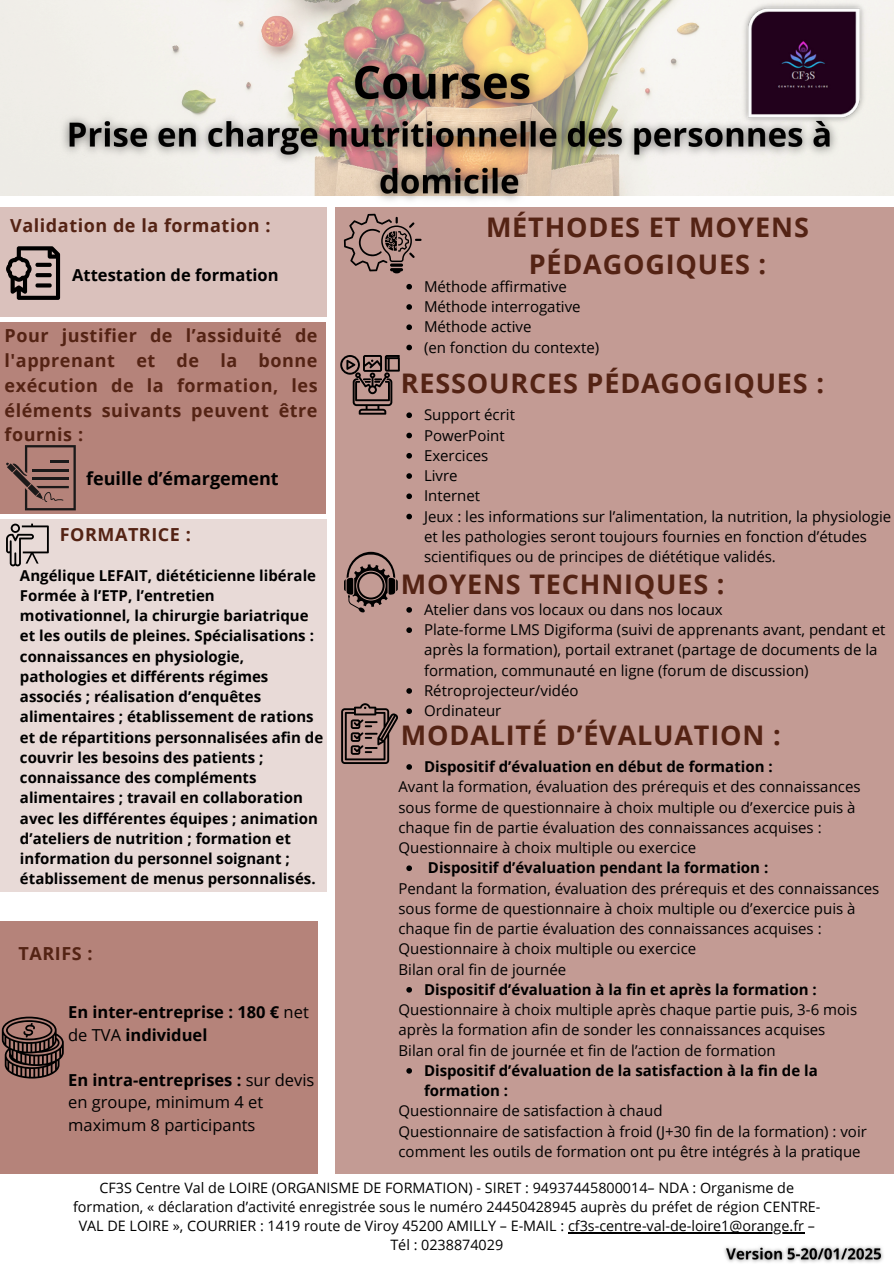
<style>
.page{position:relative;width:894px;height:1264px;background:#fff}
.page>*{position:absolute;margin:0;border:0;box-sizing:border-box;transform-origin:0 0}
.t1{font:700 27px/37.2px "Open Sans";letter-spacing:.03em;color:#542314;text-align:center}
.t2{font:700 18px/24.8px "Open Sans";letter-spacing:.03em;color:#542314;text-align:justify}
.t3{font:700 18px "Open Sans";color:#000}
.t4{font:16.5px/22.5px "Open Sans";color:#000}
.t5{font:700 16.5px/22.5px "Open Sans";color:#000}
.t6{font:15px/20.2px "Open Sans";color:#000}
.t7{font:700 15px/20.2px "Open Sans";color:#000}
.t8{font:14.4px/19.2px "Open Sans";color:#000;text-align:center}
.s1{font-weight:400}
.s2{font-weight:700}
</style>
<div class="page">
<div style="left:0;top:207px;width:326px;height:109px;background:#dac1bc"></div>
<div style="left:335px;top:207px;width:558px;height:966px;background:#c39b94"></div>
<div style="left:0;top:322px;width:326px;height:192px;background:#b5837a"></div>
<div style="left:0;top:519px;width:326px;height:373px;background:#e8dad7"></div>
<div style="left:0;top:921px;width:318px;height:253px;background:#b5837a"></div>
<svg style="left:2px;top:1016px;width:62px;height:62px"></svg>
<svg style="left:6px;top:523px;width:43px;height:43px"></svg>
<svg style="left:340px;top:355px;width:60px;height:59px"></svg>
<svg style="left:344px;top:552px;width:53px;height:60px"></svg>
<svg style="left:341px;top:703px;width:57px;height:61px"></svg>
<svg style="left:6px;top:246px;width:54px;height:54px"></svg>
<svg style="left:344px;top:214px;width:77px;height:59px"></svg>
<svg style="left:6px;top:445px;width:70px;height:65px"></svg>
<img style="left:0;top:0;width:893px;height:195px">
<img style="left:739px;top:0;width:129px;height:126px">
<svg style="left:406px;top:284px;width:6px;height:5px"></svg>
<svg style="left:406px;top:304px;width:6px;height:6px"></svg>
<svg style="left:406px;top:324px;width:6px;height:6px"></svg>
<svg style="left:406px;top:345px;width:6px;height:5px"></svg>
<hr style="left:568px;top:1232px;width:235px;height:1px;background:#000">
<svg style="left:406px;top:412px;width:6px;height:6px"></svg>
<svg style="left:406px;top:432px;width:6px;height:6px"></svg>
<svg style="left:406px;top:453px;width:6px;height:5px"></svg>
<svg style="left:406px;top:473px;width:6px;height:6px"></svg>
<svg style="left:406px;top:493px;width:6px;height:6px"></svg>
<svg style="left:406px;top:513px;width:6px;height:6px"></svg>
<svg style="left:406px;top:607px;width:6px;height:5px"></svg>
<svg style="left:406px;top:627px;width:6px;height:6px"></svg>
<svg style="left:406px;top:688px;width:6px;height:5px"></svg>
<svg style="left:406px;top:708px;width:6px;height:6px"></svg>
<svg style="left:406px;top:764px;width:6px;height:5px"></svg>
<svg style="left:406px;top:865px;width:6px;height:6px"></svg>
<svg style="left:406px;top:987px;width:6px;height:5px"></svg>
<svg style="left:406px;top:1068px;width:6px;height:5px"></svg>
<img style="left:335px;top:47px;width:215px;height:60px">
<img style="left:54px;top:107px;width:791px;height:104px">
<img style="left:724px;top:1246px;width:159px;height:17px">
<p class="t2" style="left:10px;top:213px;width:262px">Validation de la formation :</p>
<p class="t5" style="left:72px;top:263px;width:208px">Attestation de formation</p>
<p class="t2" style="left:5px;top:323px;width:314px">Pour justifier de l’assiduité de l'apprenant et de la bonne exécution de la formation, les éléments suivants peuvent être fournis :</p>
<p class="t3" style="left:86px;top:465px;width:194px">feuille d’émargement</p>
<p class="t2" style="left:60px;top:522px;width:133px">FORMATRICE :</p>
<p class="t7" style="left:20px;top:564px;width:305px">Angélique LEFAIT, diététicienne libérale Formée à l’ETP, l’entretien motivationnel, la chirurgie bariatrique et les outils de pleines. Spécialisations : connaissances en physiologie, pathologies et différents régimes associés ; réalisation d’enquêtes alimentaires ; établissement de rations et de répartitions personnalisées afin de couvrir les besoins des patients ; connaissance des compléments alimentaires ; travail en collaboration avec les différentes équipes ; animation d’ateliers de nutrition ; formation et information du personnel soignant ; établissement de menus personnalisés.</p>
<p class="t2" style="left:18px;top:941px;width:76px">TARIFS :</p>
<p class="t5" style="left:68px;top:1000px;width:242px">En inter-entreprise : 180 € <span class="s1">net de TVA</span> individuel</p>
<p class="t4" style="left:68px;top:1067px;width:248px"><span class="s2">En intra-entreprises :</span> sur devis en groupe, minimum 4 et maximum 8 participants</p>
<p class="t1" style="left:486px;top:208px;width:324px">MÉTHODES ET MOYENS<br>PÉDAGOGIQUES :</p>
<p class="t6" style="left:424px;top:276px;width:144px">Méthode affirmative</p>
<h5 class="t6" style="left:424px;top:296px;width:158px">Méthode interrogative</h5>
<p class="t6" style="left:424px;top:316px;width:109px">Méthode active</p>
<h3 class="t6" style="left:424px;top:336px;width:177px">(en fonction du contexte)</h3>
<p class="t1" style="left:401px;top:364px;width:424px">RESSOURCES PÉDAGOGIQUES :</p>
<p class="t6" style="left:424px;top:404px;width:92px">Support écrit</p>
<p class="t6" style="left:424px;top:424px;width:82px">PowerPoint</p>
<h3 class="t6" style="left:424px;top:445px;width:66px">Exercices</h3>
<p class="t6" style="left:424px;top:465px;width:35px">Livre</p>
<p class="t6" style="left:424px;top:485px;width:58px">Internet</p>
<p class="t6" style="left:424px;top:505px;width:468px">Jeux : les informations sur l’alimentation, la nutrition, la physiologie et les pathologies seront toujours fournies en fonction d’études scientifiques ou de principes de diététique validés.</p>
<p class="t1" style="left:401px;top:565px;width:325px">MOYENS TECHNIQUES :</p>
<p class="t6" style="left:424px;top:599px;width:300px">Atelier dans vos locaux ou dans nos locaux</p>
<p class="t6" style="left:424px;top:619px;width:463px">Plate-forme LMS Digiforma (suivi de apprenants avant, pendant et après la formation), portail extranet (partage de documents de la formation, communauté en ligne (forum de discussion)</p>
<p class="t6" style="left:424px;top:680px;width:156px">Rétroprojecteur/vidéo</p>
<h3 class="t6" style="left:424px;top:700px;width:79px">Ordinateur</h3>
<p class="t1" style="left:401px;top:715px;width:381px">MODALITÉ D’ÉVALUATION :</p>
<p class="t7" style="left:424px;top:756px;width:350px">Dispositif d’évaluation en début de formation :</p>
<p class="t6" style="left:398px;top:776px;width:463px">Avant la formation, évaluation des prérequis et des connaissances sous forme de questionnaire à choix multiple ou d’exercice puis à chaque fin de partie évaluation des connaissances acquises :</p>
<p class="t6" style="left:398px;top:837px;width:299px">Questionnaire à choix multiple ou exercice</p>
<p class="t7" style="left:428px;top:857px;width:342px">Dispositif d’évaluation pendant la formation :</p>
<h3 class="t6" style="left:398px;top:877px;width:482px">Pendant la formation, évaluation des prérequis et des connaissances sous forme de questionnaire à choix multiple ou d’exercice puis à chaque fin de partie évaluation des connaissances acquises :</h3>
<h5 class="t6" style="left:398px;top:938px;width:299px">Questionnaire à choix multiple ou exercice</h5>
<h5 class="t6" style="left:398px;top:958px;width:169px">Bilan oral fin de journée</h5>
<p class="t7" style="left:424px;top:978px;width:394px">Dispositif d’évaluation à la fin et après la formation :</p>
<h5 class="t6" style="left:398px;top:999px;width:460px">Questionnaire à choix multiple après chaque partie puis, 3-6 mois après la formation afin de sonder les connaissances acquises</h5>
<p class="t6" style="left:398px;top:1039px;width:379px">Bilan oral fin de journée et fin de l’action de formation</p>
<p class="t7" style="left:424px;top:1059px;width:395px">Dispositif d’évaluation de la satisfaction à la fin de la formation :</p>
<h4 class="t6" style="left:398px;top:1100px;width:265px">Questionnaire de satisfaction à chaud</h4>
<p class="t6" style="left:398px;top:1120px;width:470px">Questionnaire de satisfaction à froid (J+30 fin de la formation) : voir comment les outils de formation ont pu être intégrés à la pratique</p>
<p class="t8" style="left:73px;top:1177px;width:748px">CF3S Centre Val de LOIRE (ORGANISME DE FORMATION) - SIRET : 94937445800014– NDA : Organisme de formation, « déclaration d’activité enregistrée sous le numéro 24450428945 auprès du préfet de région CENTRE-<br>VAL DE LOIRE », COURRIER : 1419 route de Viroy 45200 AMILLY – E-MAIL : cf3s-centre-val-de-loire1@orange.fr –</p>
<p class="t8" style="left:390px;top:1235px;width:114px">Tél : 0238874029</p>
</div>
